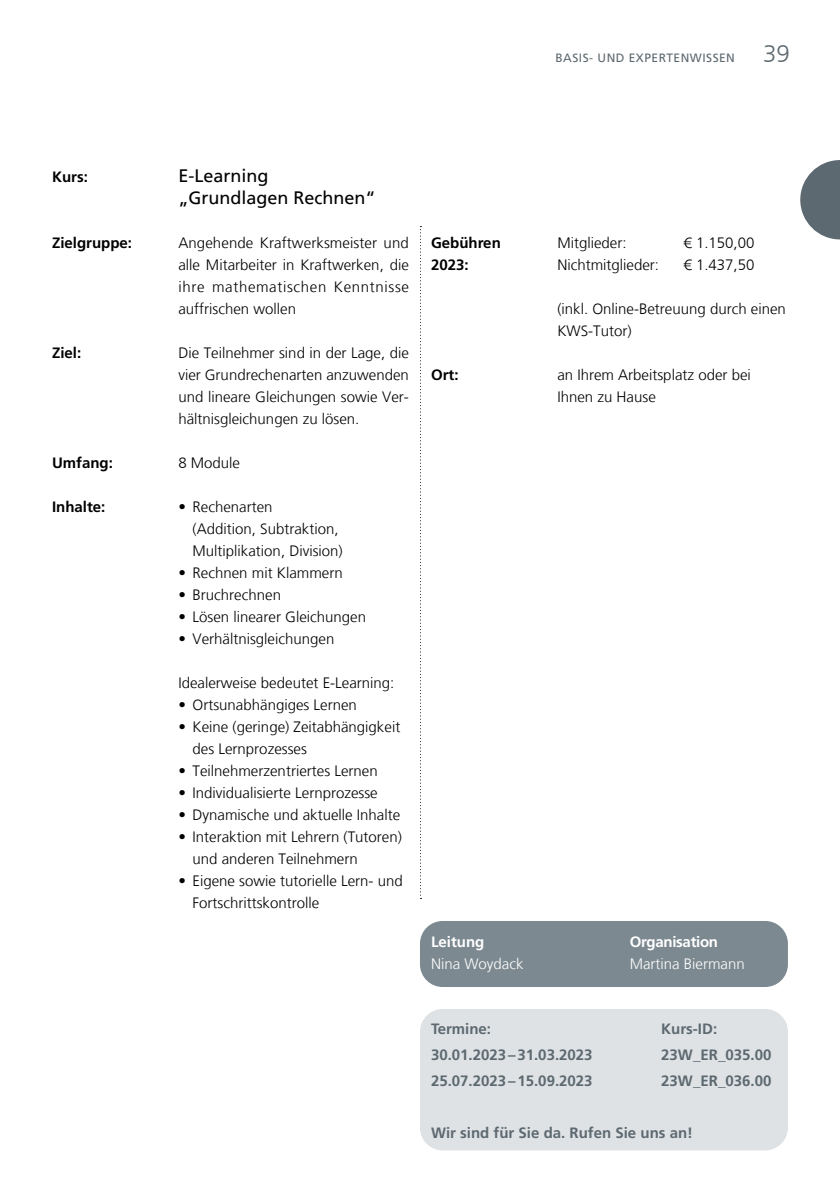
<style>
.page{position:relative;width:840px;height:1191px;background:#fff}
.page>*{position:absolute;margin:0;border:0;box-sizing:border-box;transform-origin:0 0}
.t1{font:18px/22px "Frutiger LT";color:#000}
.t2{font:300 15px/22px "Frutiger LT";color:#000}
.t3{font:700 15px "Frutiger LT Com";color:#5d6970}
.t4{font:700 15px/22px "Frutiger LT Com";color:#000}
.t5{font:300 15px "Frutiger LT";color:#fff}
.t6{font:700 15px "Frutiger LT Com";letter-spacing:-.02em;color:#fff}
.t7{font:700 15px "Frutiger LT Com";color:#fff}
.t8{font:12px "Frutiger LT";letter-spacing:.04em;color:#5d6970}
.s1{font-weight:300;font-size:24px}
</style>
<div class="page">
<svg style="left:800px;top:160px;width:39px;height:79px"></svg>
<div style="left:420px;top:921px;width:367px;height:66px;background:#7c8990;border-radius:23px"></div>
<div style="left:419px;top:1009px;width:368px;height:141px;background:#dee2e5;border-radius:23px"></div>
<svg style="left:420px;top:226px;width:1px;height:673px"></svg>
<p class="t4" style="left:52px;top:166px;width:37px">Kurs:</p>
<p class="t4" style="left:52px;top:232px;width:82px">Zielgruppe:</p>
<p class="t4" style="left:52px;top:342px;width:31px">Ziel:</p>
<p class="t4" style="left:52px;top:452px;width:62px">Umfang:</p>
<p class="t4" style="left:52px;top:496px;width:55px">Inhalte:</p>
<p class="t8" style="left:555px;top:51px;width:236px">BASIS- UND EXPERTENWISSEN <span class="s1">39</span></p>
<p class="t1" style="left:178px;top:165px;width:199px">E-Learning „Grundlagen Rechnen“</p>
<p class="t2" style="left:178px;top:232px;width:232px;text-align:justify">Angehende Kraftwerksmeister und alle Mitarbeiter in Kraftwerken, die ihre mathematischen Kenntnisse auffrischen wollen</p>
<p class="t2" style="left:178px;top:342px;width:232px;text-align:justify">Die Teilnehmer sind in der Lage, die vier Grundrechenarten anzuwenden und lineare Gleichungen sowie Ver&shy;hältnisgleichungen zu lösen.</p>
<p class="t2" style="left:178px;top:452px;width:63px">8 Module</p>
<p class="t2" style="left:192px;top:496px;width:152px;text-indent:-14px">• Rechenarten<br>(Addition, Subtraktion,<br>Multiplikation, Division)</p>
<p class="t2" style="left:178px;top:562px;width:166px">• Rechnen mit Klammern</p>
<p class="t2" style="left:178px;top:584px;width:104px">• Bruchrechnen</p>
<p class="t2" style="left:178px;top:606px;width:189px">• Lösen linearer Gleichungen</p>
<p class="t2" style="left:178px;top:628px;width:157px">• Verhältnisgleichungen</p>
<p class="t2" style="left:178px;top:672px;width:217px">Idealerweise bedeutet E-Learning:</p>
<p class="t2" style="left:178px;top:694px;width:180px">• Ortsunabhängiges Lernen</p>
<p class="t2" style="left:192px;top:716px;width:209px;text-indent:-14px">• Keine (geringe) Zeitabhängigkeit des Lernprozesses</p>
<p class="t2" style="left:178px;top:760px;width:201px">• Teilnehmerzentriertes Lernen</p>
<p class="t2" style="left:178px;top:782px;width:201px">• Individualisierte Lernprozesse</p>
<p class="t2" style="left:178px;top:804px;width:223px">• Dynamische und aktuelle Inhalte</p>
<p class="t2" style="left:192px;top:826px;width:211px;text-indent:-14px">• Interaktion mit Lehrern (Tutoren) und anderen Teilnehmern</p>
<p class="t2" style="left:192px;top:870px;width:212px;text-indent:-14px">• Eigene sowie tutorielle Lern- und<br>Fortschrittskontrolle</p>
<p class="t4" style="left:431px;top:232px;width:71px">Gebühren<br>2023:</p>
<p class="t4" style="left:431px;top:364px;width:29px">Ort:</p>
<p class="t2" style="left:557px;top:232px;width:71px">Mitglieder:</p>
<p class="t2" style="left:683px;top:232px;width:72px">€ 1.150,00</p>
<p class="t2" style="left:557px;top:254px;width:103px">Nichtmitglieder:</p>
<p class="t2" style="left:683px;top:254px;width:72px">€ 1.437,50</p>
<p class="t2" style="left:557px;top:298px;width:230px">(inkl. Online-Betreuung durch einen<br>KWS-Tutor)</p>
<p class="t2" style="left:557px;top:364px;width:195px">an Ihrem Arbeitsplatz oder bei<br>Ihnen zu Hause</p>
<p class="t7" style="left:431px;top:932px;width:55px">Leitung</p>
<p class="t6" style="left:629px;top:932px;width:90px">Organisation</p>
<p class="t5" style="left:431px;top:955px;width:94px">Nina Woydack</p>
<p class="t5" style="left:629px;top:955px;width:117px">Martina Biermann</p>
<p class="t3" style="left:431px;top:1019px;width:62px">Termine:</p>
<p class="t3" style="left:661px;top:1019px;width:57px">Kurs-ID:</p>
<p class="t3" style="left:431px;top:1045px;width:163px">30.01.2023–31.03.2023</p>
<p class="t3" style="left:661px;top:1045px;width:112px">23W_ER_035.00</p>
<p class="t3" style="left:431px;top:1071px;width:163px">25.07.2023–15.09.2023</p>
<p class="t3" style="left:661px;top:1071px;width:112px">23W_ER_036.00</p>
<p class="t3" style="left:431px;top:1123px;width:263px">Wir sind für Sie da. Rufen Sie uns an!</p>
</div>
